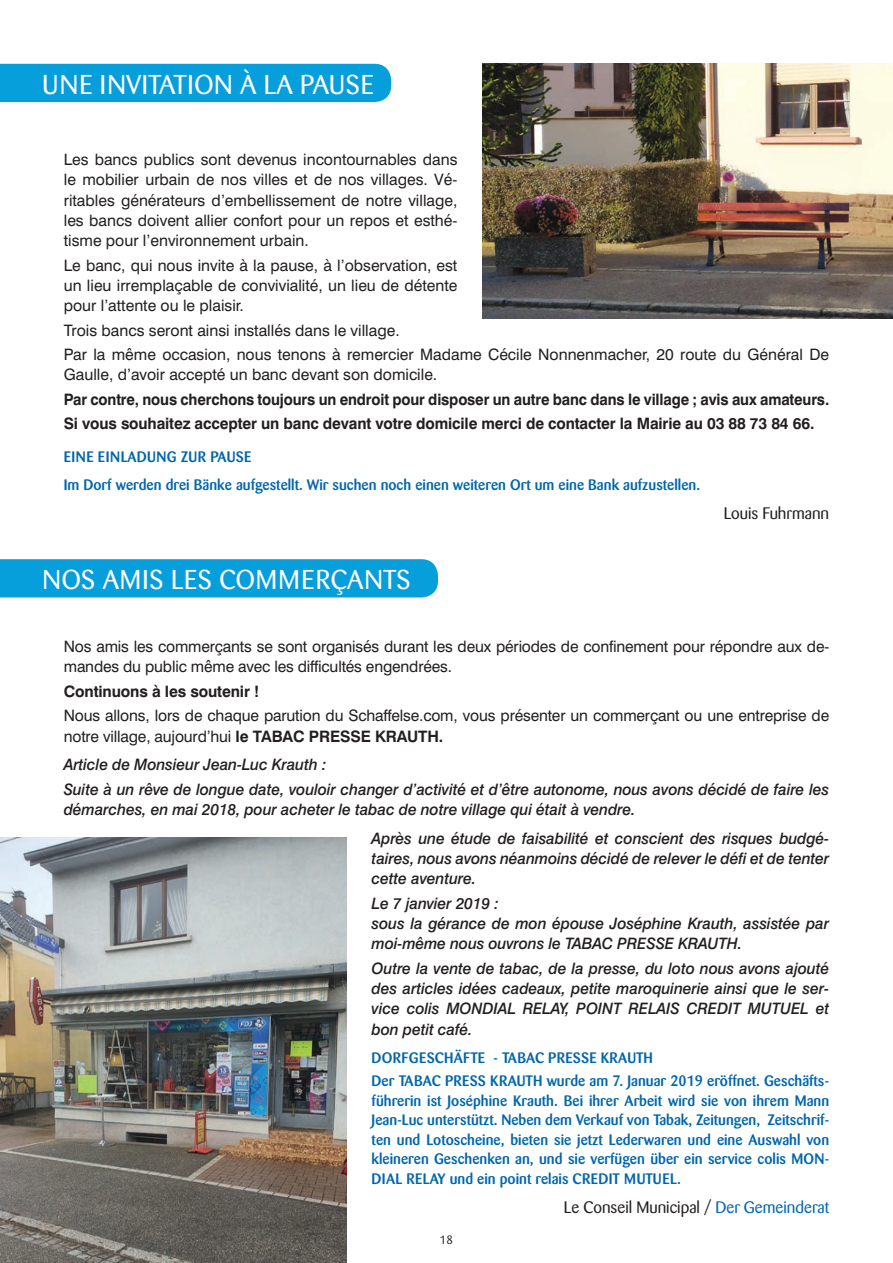
<style>
.page{position:relative;width:893px;height:1263px;background:#fff}
.page>*{position:absolute;margin:0;border:0;box-sizing:border-box;transform-origin:0 0}
.t1{font:27px "Barmeno";letter-spacing:.01em;color:#fff}
.t2{font:27px "Barmeno";letter-spacing:.03em;color:#fff}
.t3{font:16.5px "Barmeno";color:#231f20}
.t4{font:15.75px/20.2px "Swiss 721 BT";color:#231f20}
.t5{font:italic 500 15.75px/20.2px "Swiss 721 BT";letter-spacing:-.01em;color:#231f20}
.t6{font:700 15.75px/24.5px "Swiss 721 BT";letter-spacing:-.01em;color:#231f20;scale:.95 1}
.t7{font:700 15.75px "Swiss 721 BT";letter-spacing:-.01em;color:#231f20}
.t8{font:500 15px/19.5px "Barmeno";color:#0166ac}
.t9{font:12px "Barmeno";color:#231f20}
.s1{font-weight:700}
.s2{color:#0166ac}
</style>
<div class="page">
<div style="left:0;top:64px;width:391px;height:38px;background:#069edb"></div>
<div style="left:0;top:559px;width:438px;height:38px;background:#069edb"></div>
<img style="left:483px;top:64px;width:410px;height:255px">
<img style="left:0;top:838px;width:346px;height:425px">
<h1 class="t1" style="left:43px;top:69px;width:333px">UNE INVITATION À LA PAUSE</h1>
<p class="t4" style="left:64px;top:149px;width:395px;text-align:justify">Les bancs publics sont devenus incontournables dans le mobilier urbain de nos villes et de nos villages. Vé&shy;ritables générateurs d’embellissement de notre village, les bancs doivent allier confort pour un repos et esthé&shy;tisme pour l’environnement urbain.</p>
<p class="t4" style="left:64px;top:255px;width:395px;text-align:justify">Le banc, qui nous invite à la pause, à l’observation, est un lieu irremplaçable de convivialité, un lieu de détente pour l’attente ou le plaisir.</p>
<p class="t4" style="left:64px;top:318px;width:767px;line-height:24.5px">Trois bancs seront ainsi installés dans le village.<br>Par la même occasion, nous tenons à remercier Madame Cécile Nonnenmacher, 20 route du Général De</p>
<p class="t4" style="left:64px;top:365px;width:375px">Gaulle, d’avoir accepté un banc devant son domicile.</p>
<p class="t6" style="left:64px;top:387px;width:807px">Par contre, nous cherchons toujours un endroit pour disposer un autre banc dans le village ; avis aux amateurs.<br>Si vous souhaitez accepter un banc devant votre domicile merci de contacter la Mairie au 03 88 73 84 66.</p>
<p class="t8" style="left:64px;top:442px;width:638px;line-height:28px">EINE EINLADUNG ZUR PAUSE<br>Im Dorf werden drei Bänke aufgestellt. Wir suchen noch einen weiteren Ort um eine Bank aufzustellen.</p>
<p class="t3" style="left:724px;top:504px;width:107px">Louis Fuhrmann</p>
<h1 class="t2" style="left:43px;top:564px;width:370px">NOS AMIS LES COMMERÇANTS</h1>
<p class="t4" style="left:64px;top:636px;width:767px">Nos amis les commerçants se sont organisés durant les deux périodes de confinement pour répondre aux de&shy;mandes du public même avec les difficultés engendrées.</p>
<p class="t7" style="left:64px;top:682px;width:197px">Continuons à les soutenir !</p>
<p class="t4" style="left:64px;top:705px;width:767px">Nous allons, lors de chaque parution du Schaffelse.com, vous présenter un commerçant ou une entreprise de notre village, aujourd’hui <span class="s1">le TABAC PRESSE KRAUTH.</span></p>
<p class="t5" style="left:64px;top:752px;width:767px;line-height:24.5px">Article de Monsieur Jean-Luc Krauth :<br>Suite à un rêve de longue date, vouloir changer d’activité et d’être autonome, nous avons décidé de faire les</p>
<p class="t5" style="left:372px;top:795px;width:459px;line-height:28.8px;text-indent:-308px">démarches, en mai 2018, pour acheter le tabac de notre village qui était à vendre.<br>Après une étude de faisabilité et conscient des risques budgé-</p>
<p class="t5" style="left:372px;top:848px;width:459px">taires, nous avons néanmoins décidé de relever le défi et de tenter cette aventure.</p>
<p class="t5" style="left:372px;top:893px;width:459px">Le 7 janvier 2019 :<br>sous la gérance de mon épouse Joséphine Krauth, assistée par moi-même nous ouvrons le TABAC PRESSE KRAUTH.</p>
<p class="t5" style="left:372px;top:958px;width:459px;text-align:justify">Outre la vente de tabac, de la presse, du loto nous avons ajouté des articles idées cadeaux, petite maroquinerie ainsi que le ser&shy;vice colis MONDIAL RELAY, POINT RELAIS CREDIT MUTUEL et bon petit café.</p>
<p class="t8" style="left:372px;top:1045px;width:459px;line-height:23.7px">DORFGESCHÄFTE - TABAC PRESSE KRAUTH<br>Der TABAC PRESS KRAUTH wurde am 7. Januar 2019 eröffnet. Geschäfts-</p>
<p class="t8" style="left:372px;top:1091px;width:459px;text-align:justify">führerin ist Joséphine Krauth. Bei ihrer Arbeit wird sie von ihrem Mann Jean-Luc unterstützt. Neben dem Verkauf von Tabak, Zeitungen, Zeitschrif&shy;ten und Lotoscheine, bieten sie jetzt Lederwaren und eine Auswahl von kleineren Geschenken an, und sie verfügen über ein service colis MON-DIAL RELAY und ein point relais CREDIT MUTUEL.</p>
<p class="t3" style="left:564px;top:1198px;width:267px">Le Conseil Municipal / <span class="s2">Der Gemeinderat</span></p>
<p class="t9" style="left:440px;top:1233px;width:15px">18</p>
</div>
